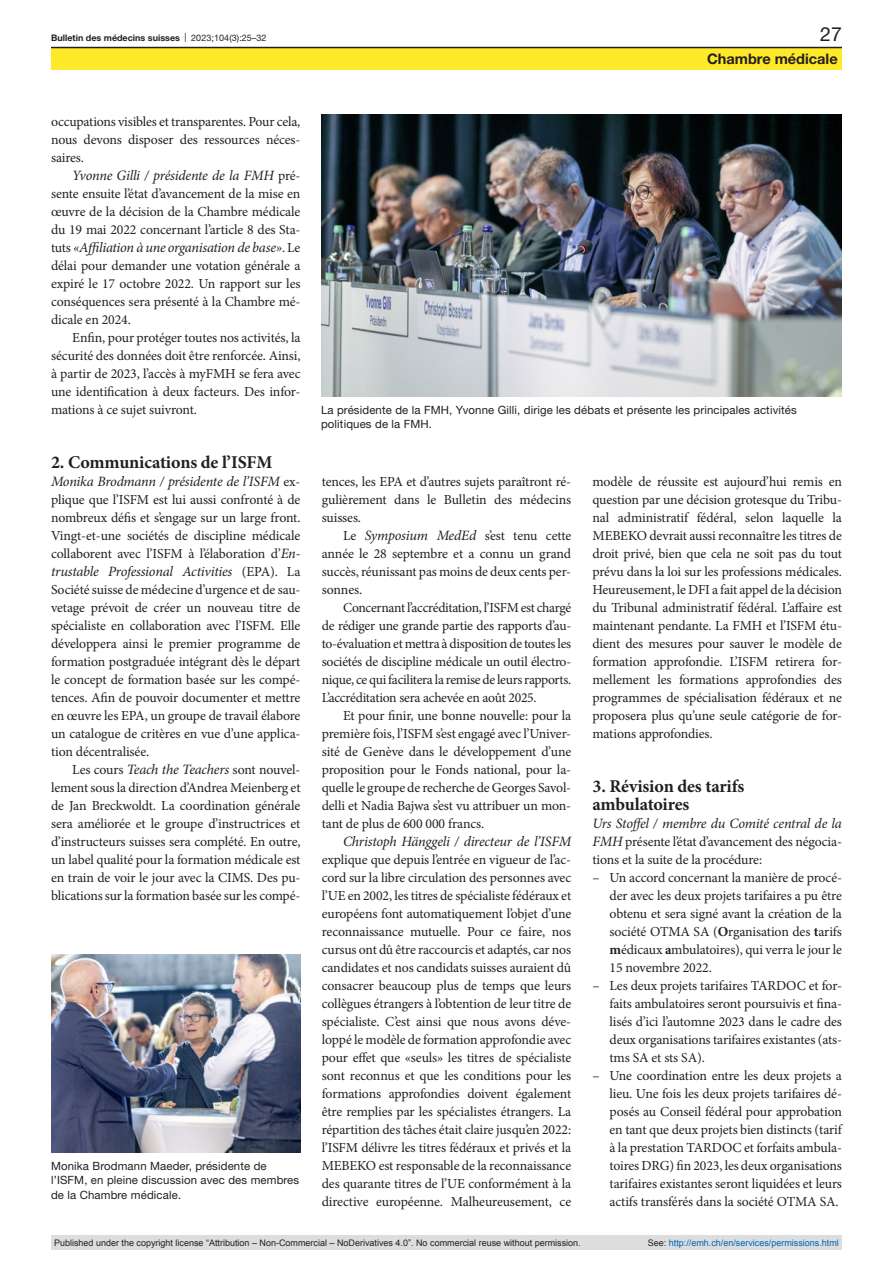
<style>
.page{position:relative;width:893px;height:1263px;background:#fff}
.page>*{position:absolute;margin:0;border:0;box-sizing:border-box;transform-origin:0 0}
.t1{font:19.5px "Helvetica Neue LT Pro";color:#231f20}
.head1{font:700 18px/18px "Minion Pro";letter-spacing:-.01em;color:#231f20}
.t2{font:700 14.55px "Helvetica Neue LT Pro";color:#231f20}
.paragraph{font:italic 14.25px "Minion Pro";letter-spacing:-.02em;color:#231f20}
.paragraph-indent{font:italic 14.25px "Minion Pro";letter-spacing:-.02em;color:#231f20}
.paragraph-indent-2{font:13.8px/18px "Minion Pro";letter-spacing:-.01em;color:#231f20;text-align:justify}
.paragraph-2{font:13.8px/18px "Minion Pro";letter-spacing:-.01em;color:#231f20;text-align:justify}
.figure-caption{font:11.4px/14.2px "Helvetica Neue LT Pro";letter-spacing:.01em;color:#231f20}
.t3{font:9px "Arial";color:#231f20}
.t4{font:9px "Arial";color:#0066b3}
.t5{font:700 9px "Helvetica Neue LT Pro";color:#231f20}
.s1{font-weight:400}
.s2{font-style:normal;font-size:13.8px}
.s3{font-style:italic;font-size:14.25px}
.s4{font-weight:700}
.s5{color:#231f20}
</style>
<div class="page">
<img style="left:321px;top:115px;width:520px;height:281px">
<img style="left:51px;top:954px;width:249px;height:198px">
<div style="left:51px;top:47px;width:791px;height:23px;background:#ffea2a"></div>
<hr style="left:51px;top:47px;width:791px;height:1px;background:#231f20">
<div style="left:51px;top:1235px;width:791px;height:15px;background:#dcdddf"></div>
<p class="t5" style="left:51px;top:32px;width:217px">Bulletin des médecins suisses <span class="s1">| 2023;104(3):25–32</span></p>
<h1 class="t1" style="left:820px;top:22px;width:23px">27</h1>
<p class="paragraph-indent-2" style="left:51px;top:113px;width:251px">occupations visibles et transparentes. Pour cela, nous devons disposer des ressources néces&shy;saires.</p>
<p class="paragraph-indent" style="left:72px;top:166px;width:230px">Yvonne Gilli / présidente de la FMH <span class="s2">pré-</span></p>
<p class="paragraph-indent-2" style="left:51px;top:185px;width:251px">sente ensuite l’état d’avancement de la mise en œuvre de la décision de la Chambre médicale du 19 mai 2022 concernant l’article 8 des Sta-</p>
<p class="paragraph-indent" style="left:51px;top:238px;width:251px"><span class="s2">tuts</span> «Affiliation à une organisation de base»<span class="s2">. Le</span></p>
<p class="paragraph-indent-2" style="left:51px;top:257px;width:251px">délai pour demander une votation générale a expiré le 17 octobre 2022. Un rapport sur les conséquences sera présenté à la Chambre mé&shy;dicale en 2024.</p>
<p class="paragraph-indent-2" style="left:51px;top:329px;width:251px;text-indent:21px">Enfin, pour protéger toutes nos activités, la sécurité des données doit être renforcée. Ainsi, à partir de 2023, l’accès à myFMH se fera avec une identification à deux facteurs. Des infor&shy;mations à ce sujet suivront.</p>
<p class="head1" style="left:51px;top:453px;width:223px">2. Communications de l’ISFM</p>
<p class="paragraph" style="left:51px;top:472px;width:251px">Monika Brodmann / présidente de l’ISFM <span class="s2">ex-</span></p>
<p class="paragraph-2" style="left:51px;top:491px;width:251px">plique que l’ISFM est lui aussi confronté à de nombreux défis et s’engage sur un large front.<br>Vingt-et-une sociétés de discipline médicale collaborent avec l’ISFM à l’élaboration d’<span class="s3">En-</span></p>
<p class="paragraph" style="left:51px;top:562px;width:251px">trustable Professional Activities <span class="s2">(EPA). La</span></p>
<p class="paragraph-2" style="left:51px;top:581px;width:251px">Société suisse de médecine d’urgence et de sau&shy;vetage prévoit de créer un nouveau titre de spécialiste en collaboration avec l’ISFM. Elle développera ainsi le premier programme de formation postgraduée intégrant dès le départ le concept de formation basée sur les compé&shy;tences. Afin de pouvoir documenter et mettre en œuvre les EPA, un groupe de travail élabore un catalogue de critères en vue d’une applica&shy;tion décentralisée.</p>
<p class="paragraph-indent-2" style="left:51px;top:761px;width:251px;text-indent:21px">Les cours <span class="s3">Teach the Teachers</span> sont nouvel&shy;lement sous la direction d’Andrea Meienberg et de Jan Breckwoldt. La coordination générale sera améliorée et le groupe d’instructrices et d’instructeurs suisses sera complété. En outre, un label qualité pour la formation médicale est en train de voir le jour avec la CIMS. Des pu&shy;blications sur la formation basée sur les compé-</p>
<p class="figure-caption" style="left:51px;top:1159px;width:250px">Monika Brodmann Maeder, présidente de l’ISFM, en pleine discussion avec des membres de la Chambre médicale.</p>
<p class="t2" style="left:707px;top:49px;width:132px">Chambre médicale</p>
<p class="figure-caption" style="left:321px;top:403px;width:477px">La présidente de la FMH, Yvonne Gilli, dirige les débats et présente les principales activités politiques de la FMH.</p>
<p class="paragraph-indent-2" style="left:322px;top:473px;width:251px">tences, les EPA et d’autres sujets paraîtront ré&shy;gulièrement dans le Bulletin des médecins suisses.</p>
<p class="paragraph-indent-2" style="left:322px;top:527px;width:251px;text-indent:21px">Le <span class="s3">Symposium MedEd</span> s’est tenu cette année le 28 septembre et a connu un grand succès, réunissant pas moins de deux cents per&shy;sonnes.</p>
<p class="paragraph-indent-2" style="left:322px;top:599px;width:251px;text-indent:21px">Concernant l’accréditation, l’ISFM est chargé de rédiger une grande partie des rapports d’au&shy;to-évaluation et mettra à disposition de toutes les sociétés de discipline médicale un outil électro&shy;nique, ce qui facilitera la remise de leurs rapports.<br>L’accréditation sera achevée en août 2025.</p>
<p class="paragraph-indent-2" style="left:322px;top:707px;width:251px;text-indent:21px">Et pour finir, une bonne nouvelle: pour la première fois, l’ISFM s’est engagé avec l’Univer&shy;sité de Genève dans le développement d’une proposition pour le Fonds national, pour la&shy;quelle le groupe de recherche de Georges Savol&shy;delli et Nadia Bajwa s’est vu attribuer un mon&shy;tant de plus de 600 000 francs.</p>
<p class="paragraph-indent" style="left:343px;top:832px;width:230px">Christoph Hänggeli / directeur de l’ISFM</p>
<p class="paragraph-indent-2" style="left:322px;top:851px;width:251px">explique que depuis l’entrée en vigueur de l’ac&shy;cord sur la libre circulation des personnes avec l’UE en 2002, les titres de spécialiste fédéraux et européens font automatiquement l’objet d’une reconnaissance mutuelle. Pour ce faire, nos cursus ont dû être raccourcis et adaptés, car nos candidates et nos candidats suisses auraient dû consacrer beaucoup plus de temps que leurs collègues étrangers à l’obtention de leur titre de spécialiste. C’est ainsi que nous avons déve&shy;loppé le modèle de formation approfondie avec pour effet que «seuls» les titres de spécialiste sont reconnus et que les conditions pour les formations approfondies doivent également être remplies par les spécialistes étrangers. La répartition des tâches était claire jusqu’en 2022: l’ISFM délivre les titres fédéraux et privés et la MEBEKO est responsable de la reconnaissance des quarante titres de l’UE conformément à la directive européenne. Malheureusement, ce</p>
<p class="paragraph-indent-2" style="left:592px;top:473px;width:251px">modèle de réussite est aujourd’hui remis en question par une décision grotesque du Tribu&shy;nal administratif fédéral, selon laquelle la MEBEKO devrait aussi reconnaître les titres de droit privé, bien que cela ne soit pas du tout prévu dans la loi sur les professions médicales.<br>Heureusement, le DFI a fait appel de la décision du Tribunal administratif fédéral. L’affaire est maintenant pendante. La FMH et l’ISFM étu&shy;dient des mesures pour sauver le modèle de formation approfondie. L’ISFM retirera for&shy;mellement les formations approfondies des programmes de spécialisation fédéraux et ne proposera plus qu’une seule catégorie de for&shy;mations approfondies.</p>
<p class="head1" style="left:592px;top:777px;width:153px">3. Révision des tarifs ambulatoires</p>
<p class="paragraph" style="left:592px;top:814px;width:251px">Urs Stoffel / membre du Comité central de la</p>
<p class="paragraph-2" style="left:592px;top:833px;width:251px"><span class="s3">FMH</span> présente l’état d’avancement des négocia&shy;tions et la suite de la procédure:</p>
<p class="paragraph-indent-2" style="left:609px;top:869px;width:234px;text-indent:-17px">– Un accord concernant la manière de procé&shy;der avec les deux projets tarifaires a pu être obtenu et sera signé avant la création de la société OTMA SA (<span class="s4">O</span>rganisation des <span class="s4">t</span>arifs <span class="s4">m</span>édicaux <span class="s4">a</span>mbulatoires), qui verra le jour le 15 novembre 2022.</p>
<p class="paragraph-indent-2" style="left:609px;top:977px;width:234px;text-indent:-17px">– Les deux projets tarifaires TARDOC et for&shy;faits ambulatoires seront poursuivis et fina&shy;lisés d’ici l’automne 2023 dans le cadre des deux organisations tarifaires existantes (ats&shy;tms SA et sts SA).</p>
<p class="paragraph-indent-2" style="left:609px;top:1067px;width:234px;text-indent:-17px">– Une coordination entre les deux projets a lieu. Une fois les deux projets tarifaires dé&shy;posés au Conseil fédéral pour approbation en tant que deux projets bien distincts (tarif à la prestation TARDOC et forfaits ambula&shy;toires DRG) fin 2023, les deux organisations tarifaires existantes seront liquidées et leurs actifs transférés dans la société OTMA SA.</p>
<p class="t3" style="left:54px;top:1237px;width:528px">Published under the copyright license “Attribution – Non-Commercial – NoDerivatives 4.0”. No commercial reuse without permission.</p>
<p class="t4" style="left:648px;top:1237px;width:193px"><span class="s5">See:</span> http://emh.ch/en/services/permissions.html</p>
</div>
